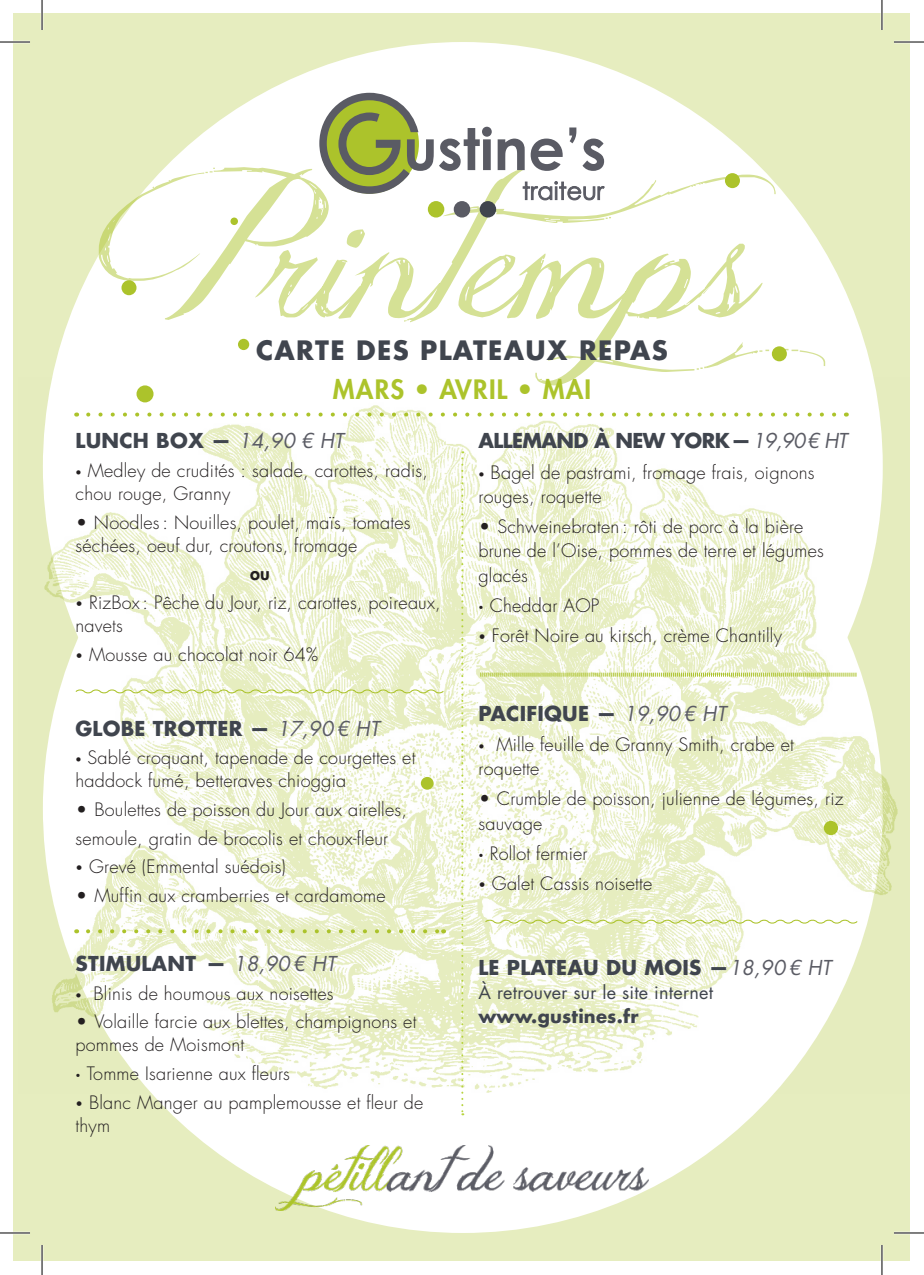
<style>
.page{position:relative;width:924px;height:1275px;background:#fff}
.page>*{position:absolute;margin:0;border:0;box-sizing:border-box;transform-origin:0 0}
.t1{font:700 26px "Futura Std";letter-spacing:.05em;color:#40454e}
.t2{font:800 26px "Futura Std";letter-spacing:.05em;color:#acc32b}
.t3{font:700 20px "Futura Std";letter-spacing:.01em;color:#40454e}
.t4{font:700 20px "Futura Std";letter-spacing:-.03em;color:#40454e}
.t5{font:300 18px/23px "Futura Std";letter-spacing:.01em;color:#231f20}
.t6{font:18px "Futura Std";letter-spacing:.01em;color:#40454e}
.t7{font:700 18px "Futura Std";letter-spacing:.01em;color:#40454e}
.t8{font:800 18px "Futura Std";color:#231f20}
.s1{font-weight:400;font-style:italic;color:#5a5b64}
.s2{font-weight:700}
.s3{font-weight:800}
</style>
<div class="page">
<div style="left:14px;top:14px;width:895px;height:1247px;background:#e6edbf"></div>
<div style="left:43px;top:42px;width:839px;height:849px;background:#fff;border-radius:50%"></div>
<div style="left:43px;top:384px;width:839px;height:849px;background:#fff;border-radius:50%"></div>
<img style="left:43px;top:377px;width:855px;height:716px">
<svg style="left:99px;top:167px;width:725px;height:218px"></svg>
<svg style="left:439px;top:127px;width:52px;height:44px"></svg>
<svg style="left:497px;top:139px;width:27px;height:31px"></svg>
<svg style="left:530px;top:139px;width:32px;height:32px"></svg>
<svg style="left:569px;top:127px;width:7px;height:16px"></svg>
<svg style="left:582px;top:139px;width:22px;height:32px"></svg>
<svg style="left:522px;top:181px;width:83px;height:20px"></svg>
<svg style="left:319px;top:93px;width:114px;height:101px"></svg>
<div style="left:427px;top:201px;width:17px;height:16px;background:#acc32b;border-radius:50%"></div>
<div style="left:453px;top:201px;width:17px;height:16px;background:#5a5b64;border-radius:50%"></div>
<div style="left:479px;top:201px;width:17px;height:16px;background:#40454e;border-radius:50%"></div>
<svg style="left:461px;top:451px;width:2px;height:664px"></svg>
<svg style="left:75px;top:688px;width:369px;height:7px"></svg>
<svg style="left:88px;top:929px;width:349px;height:4px"></svg>
<svg style="left:484px;top:918px;width:374px;height:7px"></svg>
<div style="left:136px;top:385px;width:17px;height:17px;background:#acc32b;border-radius:50%"></div>
<div style="left:420px;top:777px;width:13px;height:12px;background:#acc32b;border-radius:50%"></div>
<div style="left:823px;top:821px;width:14px;height:14px;background:#acc32b;border-radius:50%"></div>
<svg style="left:88px;top:412px;width:751px;height:4px"></svg>
<div style="left:771px;top:346px;width:15px;height:15px;background:#acc32b;border-radius:50%"></div>
<div style="left:121px;top:280px;width:15px;height:15px;background:#acc32b;border-radius:50%"></div>
<div style="left:238px;top:339px;width:11px;height:11px;background:#acc32b;border-radius:50%"></div>
<div style="left:230px;top:217px;width:8px;height:8px;background:#acc32b;border-radius:50%"></div>
<div style="left:724px;top:173px;width:15px;height:15px;background:#acc32b;border-radius:50%"></div>
<svg style="left:480px;top:672px;width:376px;height:4px;background:#d2de8f"></svg>
<img style="left:275px;top:1145px;width:373px;height:65px">
<hr style="left:0;top:41px;width:30px;height:2px;background:#fff">
<hr style="left:893px;top:41px;width:30px;height:2px;background:#fff">
<hr style="left:0;top:1231px;width:30px;height:3px;background:#fff">
<hr style="left:893px;top:1231px;width:30px;height:3px;background:#fff">
<hr style="left:41px;top:0;width:2px;height:30px;background:#fff">
<hr style="left:41px;top:1245px;width:2px;height:30px;background:#fff">
<hr style="left:880px;top:0;width:2px;height:30px;background:#fff">
<hr style="left:880px;top:1245px;width:2px;height:30px;background:#fff">
<hr style="left:0;top:42px;width:30px;height:1px;background:#000">
<hr style="left:893px;top:42px;width:30px;height:1px;background:#000">
<hr style="left:0;top:1232px;width:30px;height:1px;background:#000">
<hr style="left:893px;top:1232px;width:30px;height:1px;background:#000">
<hr style="left:42px;top:0;width:1px;height:30px;background:#000">
<hr style="left:42px;top:1245px;width:1px;height:30px;background:#000">
<hr style="left:881px;top:0;width:1px;height:30px;background:#000">
<hr style="left:881px;top:1245px;width:1px;height:30px;background:#000">
<p class="t1" style="left:256px;top:333px;width:413px">CARTE DES PLATEAUX REPAS</p>
<p class="t2" style="left:332px;top:373px;width:260px">MARS • AVRIL • MAI</p>
<p class="t3" style="left:75px;top:427px;width:269px">LUNCH BOX — <span class="s1">14,90 € HT</span></p>
<p class="t5" style="left:75px;top:459px;width:354px"><span class="s2">·</span> Medley de crudités : salade, carottes, radis, chou rouge, Granny</p>
<p class="t5" style="left:75px;top:511px;width:336px"><span class="s2">•</span> Noodles: Nouilles, poulet, maïs, tomates séchées, oeuf dur, croutons, fromage</p>
<p class="t8" style="left:250px;top:562px;width:21px">ou</p>
<p class="t5" style="left:75px;top:591px;width:366px"><span class="s3">·</span> RizBox : Pêche du Jour, riz, carottes, poireaux, navets</p>
<p class="t5" style="left:75px;top:643px;width:244px"><span class="s3">·</span> Mousse au chocolat noir 64%</p>
<p class="t3" style="left:75px;top:714px;width:305px">GLOBE TROTTER — <span class="s1">17,90€ HT</span></p>
<p class="t5" style="left:75px;top:746px;width:341px"><span class="s2">·</span> Sablé croquant, tapenade de courgettes et haddock fumé, betteraves chioggia</p>
<p class="t5" style="left:75px;top:798px;width:333px"><span class="s2">•</span> Boulettes de poisson du Jour aux airelles,</p>
<p class="t5" style="left:75px;top:827px;width:314px">semoule, gratin de brocolis et choux-fleur</p>
<p class="t5" style="left:75px;top:855px;width:212px"><span class="s3">·</span> Grevé (Emmental suédois)</p>
<p class="t5" style="left:75px;top:884px;width:311px"><span class="s2">•</span> Muffin aux cramberries et cardamome</p>
<p class="t3" style="left:75px;top:950px;width:262px">STIMULANT — <span class="s1">18,90€ HT</span></p>
<p class="t5" style="left:75px;top:982px;width:259px"><span class="s2">·</span> Blinis de houmous aux noisettes</p>
<p class="t5" style="left:75px;top:1010px;width:342px"><span class="s2">•</span> Volaille farcie aux blettes, champignons et pommes de Moismont</p>
<p class="t5" style="left:75px;top:1062px;width:216px"><span class="s3">·</span> Tomme Isarienne aux fleurs</p>
<p class="t5" style="left:75px;top:1090px;width:349px;line-height:23.6px"><span class="s3">·</span> Blanc Manger au pamplemousse et fleur de thym</p>
<p class="t4" style="left:478px;top:427px;width:370px">ALLEMAND À NEW YORK—<span class="s1">19,90€ HT</span></p>
<p class="t5" style="left:478px;top:460px;width:337px;line-height:24.4px"><span class="s2">·</span> Bagel de pastrami, fromage frais, oignons rouges, roquette</p>
<p class="t5" style="left:478px;top:515px;width:347px;line-height:24.4px"><span class="s2">•</span> Schweinebraten : rôti de porc à la bière brune de l’Oise, pommes de terre et légumes glacés</p>
<p class="t5" style="left:478px;top:594px;width:122px"><span class="s3">·</span> Cheddar AOP</p>
<p class="t5" style="left:478px;top:624px;width:305px"><span class="s3">·</span> Forêt Noire au kirsch, crème Chantilly</p>
<p class="t3" style="left:478px;top:700px;width:249px">PACIFIQUE — <span class="s1">19,90€ HT</span></p>
<p class="t5" style="left:478px;top:732px;width:317px;line-height:24.4px"><span class="s2">·</span> Mille feuille de Granny Smith, crabe et roquette</p>
<p class="t5" style="left:478px;top:787px;width:366px;line-height:24.4px"><span class="s2">•</span> Crumble de poisson, julienne de légumes, riz sauvage</p>
<p class="t5" style="left:478px;top:842px;width:111px"><span class="s3">·</span> Rollot fermier</p>
<p class="t5" style="left:478px;top:872px;width:175px"><span class="s3">·</span> Galet Cassis noisette</p>
<p class="t3" style="left:478px;top:953px;width:354px">LE PLATEAU DU MOIS —<span class="s1">18,90€ HT</span></p>
<p class="t6" style="left:478px;top:981px;width:236px">À retrouver sur le site internet</p>
<p class="t7" style="left:478px;top:1004px;width:161px">www.gustines.fr</p>
</div>
